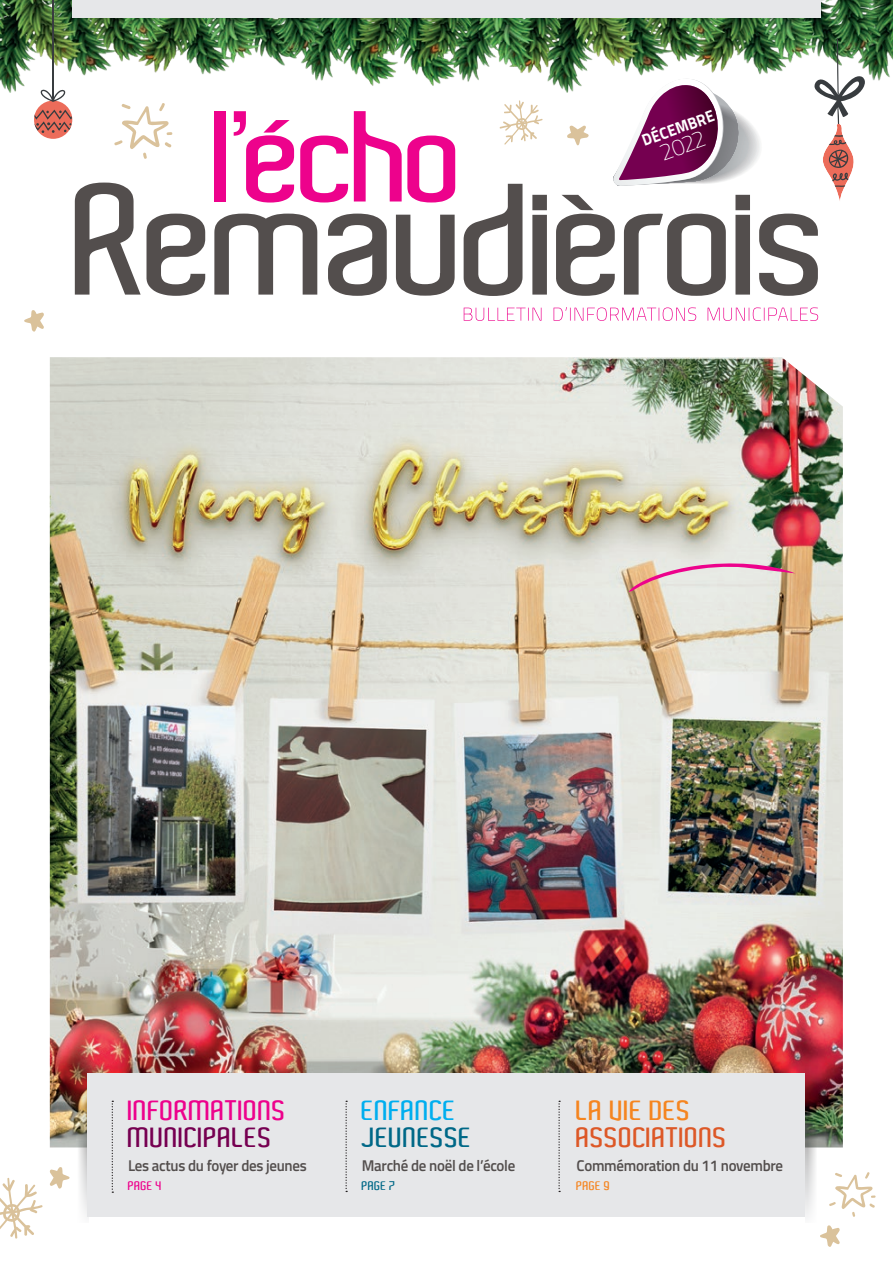
<style>
.page{position:relative;width:893px;height:1263px;background:#fff}
.page>*{position:absolute;margin:0;border:0;box-sizing:border-box;transform-origin:0 0}
.t1{font:600 27px "Aldo";color:#ed028c;scale:1.2 1}
.t2{font:600 27px "Aldo";color:#dd5827;scale:1.2 1}
.t3{font:600 27px "Aldo";color:#760051;scale:1.2 1}
.t4{font:600 27px "Aldo";color:#006887;scale:1.2 1}
.t5{font:600 27px "Aldo";color:#f58520;scale:1.2 1}
.t6{font:600 27px "Aldo";color:#00aeef;scale:1.2 1}
.t7{font:100 23.25px "Titillium";color:#fff}
.t8{font:700 16.5px "Titillium";color:#fff;scale:.92 1}
.t9{font:600 15.6px "Titillium Web";letter-spacing:-.02em;color:#534e4d;scale:.96 1}
.t10{font:600 12px "Aldo";color:#ed028c;scale:1.2 1}
.t11{font:600 12px "Aldo";color:#006887;scale:1.2 1}
.t12{font:600 12px "Aldo";color:#f58520;scale:1.2 1}
</style>
<div class="page">
<img style="left:0;top:0;width:893px;height:93px">
<img style="left:50px;top:357px;width:793px;height:790px">
<svg style="left:354px;top:111px;width:101px;height:91px"></svg>
<svg style="left:300px;top:136px;width:48px;height:66px"></svg>
<svg style="left:234px;top:111px;width:60px;height:92px"></svg>
<div style="left:214px;top:111px;width:12px;height:90px;background:#ed028c"></div>
<svg style="left:464px;top:307px;width:354px;height:14px"></svg>
<svg style="left:75px;top:183px;width:130px;height:113px"></svg>
<svg style="left:214px;top:214px;width:103px;height:81px"></svg>
<svg style="left:328px;top:214px;width:59px;height:82px"></svg>
<svg style="left:396px;top:215px;width:59px;height:81px"></svg>
<svg style="left:464px;top:184px;width:58px;height:112px"></svg>
<svg style="left:759px;top:214px;width:59px;height:82px"></svg>
<svg style="left:735px;top:195px;width:15px;height:100px"></svg>
<svg style="left:624px;top:214px;width:102px;height:82px"></svg>
<svg style="left:532px;top:195px;width:15px;height:100px"></svg>
<svg style="left:556px;top:195px;width:59px;height:101px"></svg>
<svg style="left:613px;top:73px;width:158px;height:113px"></svg>
<div style="left:72px;top:0;width:749px;height:17px;background:#e6e7e9"></div>
<svg style="left:805px;top:1065px;width:14px;height:152px"></svg>
<svg style="left:74px;top:1065px;width:14px;height:152px"></svg>
<div style="left:88px;top:1073px;width:717px;height:144px;background:#e6e7e9"></div>
<svg style="left:112px;top:1101px;width:1px;height:92px"></svg>
<svg style="left:558px;top:1101px;width:2px;height:91px"></svg>
<svg style="left:345px;top:1101px;width:2px;height:91px"></svg>
<svg style="left:624px;top:561px;width:171px;height:35px;background:#e1c3c0"></svg>
<hr style="left:52px;top:0;width:2px;height:118px;background:#383c3f">
<div style="left:34px;top:101px;width:38px;height:38px;background:#ec6c5a;border-radius:50%"></div>
<svg style="left:41px;top:89px;width:24px;height:13px"></svg>
<svg style="left:34px;top:108px;width:38px;height:25px"></svg>
<svg style="left:499px;top:100px;width:44px;height:45px"></svg>
<svg style="left:0;top:1178px;width:43px;height:61px"></svg>
<svg style="left:114px;top:103px;width:59px;height:56px"></svg>
<svg style="left:829px;top:1172px;width:47px;height:45px"></svg>
<svg style="left:567px;top:125px;width:22px;height:20px"></svg>
<svg style="left:24px;top:310px;width:20px;height:22px"></svg>
<svg style="left:820px;top:1225px;width:20px;height:22px"></svg>
<svg style="left:49px;top:1167px;width:21px;height:22px"></svg>
<svg style="left:814px;top:38px;width:51px;height:163px"></svg>
<p class="t8" style="left:638px;top:129px;width:84px;rotate:-20deg">DÉCEMBRE</p>
<h2 class="t7" style="left:655px;top:138px;width:49px;rotate:-20deg">2022</h2>
<h1 class="t1" style="left:128px;top:1095px;width:134px">INFORMATIONS</h1>
<h1 class="t3" style="left:128px;top:1122px;width:122px">MUNICIPALES</h1>
<p class="t9" style="left:128px;top:1154px;width:188px">Les actus du foyer des jeunes</p>
<p class="t10" style="left:128px;top:1179px;width:30px">PAGE 4</p>
<h1 class="t6" style="left:362px;top:1095px;width:80px">ENFANCE</h1>
<h1 class="t4" style="left:362px;top:1122px;width:94px">JEUNESSE</h1>
<p class="t9" style="left:362px;top:1154px;width:161px">Marché de noël de l’école</p>
<p class="t11" style="left:362px;top:1179px;width:30px">PAGE 7</p>
<h1 class="t5" style="left:577px;top:1095px;width:97px">LA VIE DES</h1>
<h1 class="t2" style="left:577px;top:1122px;width:128px">ASSOCIATIONS</h1>
<p class="t9" style="left:577px;top:1154px;width:217px">Commémoration du 11 novembre</p>
<p class="t12" style="left:577px;top:1179px;width:30px">PAGE 9</p>
</div>
